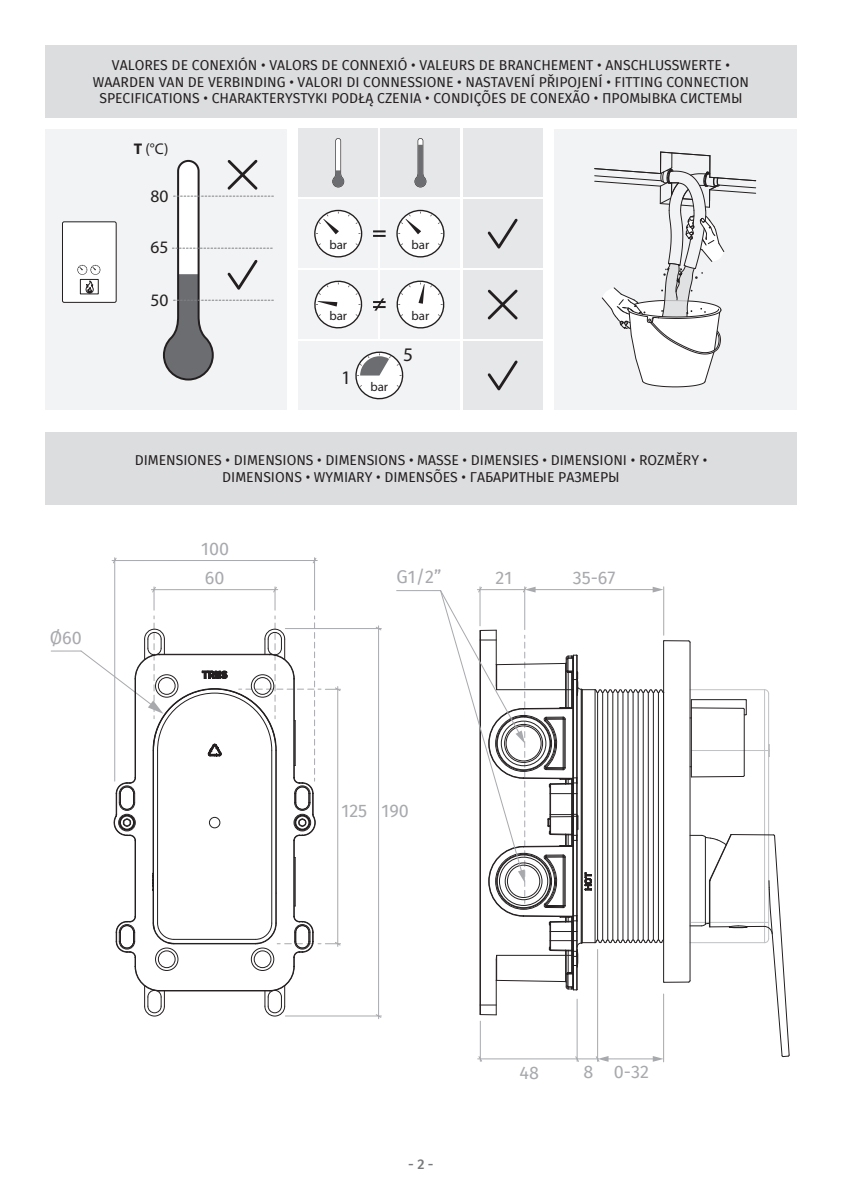
<style>
.page{position:relative;width:842px;height:1191px;background:#fff}
.page>*{position:absolute;margin:0;border:0;box-sizing:border-box;transform-origin:0 0}
.t1{font:19.2px "Myriad Pro";color:#231f20}
.t2{font:18px "Fira Sans";color:#a8a9ad}
.t3{font:17.6px "Myriad Pro";color:#231f20}
.t4{font:15.6px "Myriad Pro";color:#231f20}
.t5{font:14px/16.8px "Fira Sans";color:#231f20;text-align:center}
.t6{font:500 14px "Fira Sans";color:#76787b}
.t7{font:12.8px "Myriad Pro";color:#231f20}
.s1{font-weight:700}
</style>
<div class="page">
<div style="left:45px;top:129px;width:242px;height:280px;background:#f2f3f4"></div>
<div style="left:62px;top:222px;width:54px;height:80px;background:#fff;border-radius:2px"></div>
<div style="left:62px;top:221px;width:54px;height:82px;border:1px solid #231f20;border-radius:2px"></div>
<div style="left:299px;top:200px;width:79px;height:68px;background:#f2f3f4"></div>
<svg style="left:314px;top:210px;width:48px;height:47px"></svg>
<div style="left:299px;top:270px;width:79px;height:68px;background:#f2f3f4"></div>
<svg style="left:314px;top:280px;width:49px;height:49px"></svg>
<div style="left:381px;top:270px;width:79px;height:68px;background:#f2f3f4"></div>
<svg style="left:396px;top:280px;width:49px;height:49px"></svg>
<svg style="left:373px;top:298px;width:13px;height:13px"></svg>
<div style="left:298px;top:341px;width:162px;height:68px;background:#f2f3f4"></div>
<svg style="left:355px;top:351px;width:49px;height:49px"></svg>
<svg style="left:77px;top:265px;width:23px;height:29px"></svg>
<div style="left:381px;top:200px;width:79px;height:68px;background:#f2f3f4"></div>
<svg style="left:396px;top:210px;width:48px;height:47px"></svg>
<div style="left:299px;top:129px;width:79px;height:68px;background:#e6e7e9"></div>
<svg style="left:332px;top:138px;width:12px;height:49px"></svg>
<div style="left:381px;top:129px;width:79px;height:68px;background:#e6e7e9"></div>
<svg style="left:414px;top:138px;width:12px;height:49px"></svg>
<div style="left:463px;top:129px;width:79px;height:68px;background:#e6e7e9"></div>
<div style="left:463px;top:200px;width:79px;height:68px;background:#e6e7e9"></div>
<svg style="left:488px;top:218px;width:30px;height:30px"></svg>
<div style="left:463px;top:341px;width:79px;height:68px;background:#e6e7e9"></div>
<svg style="left:488px;top:360px;width:30px;height:30px"></svg>
<svg style="left:162px;top:159px;width:112px;height:222px"></svg>
<div style="left:463px;top:270px;width:79px;height:68px;background:#e6e7e9"></div>
<svg style="left:488px;top:289px;width:30px;height:30px"></svg>
<svg style="left:373px;top:230px;width:13px;height:7px"></svg>
<div style="left:45px;top:45px;width:751px;height:72px;background:#dcdddf"></div>
<div style="left:554px;top:129px;width:243px;height:280px;background:#f2f3f4"></div>
<svg style="left:594px;top:151px;width:162px;height:237px"></svg>
<div style="left:45px;top:432px;width:752px;height:72px;background:#dcdddf"></div>
<hr style="left:51px;top:650px;width:30px;height:1px;background:#a8a9ad">
<hr style="left:112px;top:560px;width:205px;height:1px;background:#a8a9ad">
<hr style="left:114px;top:558px;width:1px;height:223px;background:#a8a9ad">
<hr style="left:314px;top:558px;width:1px;height:52px;background:#a8a9ad">
<hr style="left:285px;top:1015px;width:96px;height:1px;background:#a8a9ad">
<hr style="left:378px;top:626px;width:1px;height:392px;background:#a8a9ad">
<hr style="left:285px;top:628px;width:96px;height:1px;background:#a8a9ad">
<svg style="left:375px;top:1014px;width:7px;height:4px"></svg>
<hr style="left:337px;top:686px;width:1px;height:260px;background:#a8a9ad">
<hr style="left:160px;top:990px;width:110px;height:1px;background:#231f20">
<hr style="left:174px;top:943px;width:81px;height:1px;background:#231f20">
<hr style="left:174px;top:939px;width:81px;height:1px;background:#231f20">
<hr style="left:135px;top:840px;width:1px;height:76px;background:#231f20">
<hr style="left:153px;top:750px;width:1px;height:173px;background:#231f20">
<hr style="left:157px;top:750px;width:1px;height:173px;background:#231f20">
<hr style="left:271px;top:750px;width:1px;height:173px;background:#231f20">
<hr style="left:275px;top:750px;width:1px;height:173px;background:#231f20">
<hr style="left:276px;top:893px;width:1px;height:30px;background:#231f20">
<hr style="left:276px;top:750px;width:1px;height:143px;background:#231f20">
<hr style="left:293px;top:840px;width:1px;height:76px;background:#231f20">
<hr style="left:294px;top:840px;width:1px;height:76px;background:#231f20">
<div style="left:155px;top:947px;width:23px;height:24px;border:1px solid #231f20;border-radius:50%"></div>
<div style="left:251px;top:947px;width:23px;height:24px;border:1px solid #231f20;border-radius:50%"></div>
<svg style="left:152px;top:872px;width:1px;height:19px"></svg>
<hr style="left:295px;top:857px;width:1px;height:49px;background:#231f20">
<div style="left:158px;top:950px;width:18px;height:18px;border:1px solid #231f20;border-radius:50%"></div>
<div style="left:254px;top:950px;width:17px;height:18px;border:1px solid #231f20;border-radius:50%"></div>
<svg style="left:115px;top:915px;width:60px;height:102px"></svg>
<svg style="left:255px;top:915px;width:86px;height:101px"></svg>
<svg style="left:80px;top:586px;width:261px;height:255px"></svg>
<hr style="left:397px;top:590px;width:44px;height:1px;background:#a8a9ad">
<svg style="left:440px;top:586px;width:350px;height:476px"></svg>
<p class="t5" style="left:93px;top:56px;width:657px">VALORES DE CONEXIÓN • VALORS DE CONNEXIÓ • VALEURS DE BRANCHEMENT • ANSCHLUSSWERTE •<br>WAARDEN VAN DE VERBINDING • VALORI DI CONNESSIONE • NASTAVENÍ PŘIPOJENÍ • FITTING CONNECTION<br>SPECIFICATIONS • CHARAKTERYSTYKI PODŁĄ CZENIA • CONDIÇÕES DE CONEXÃO • ПРОМЫВКА СИСТЕМЫ</p>
<p class="t4" style="left:134px;top:139px;width:36px"><span class="s1">T</span> (°C)</p>
<p class="t3" style="left:151px;top:185px;width:19px">80</p>
<p class="t3" style="left:151px;top:236px;width:19px">65</p>
<p class="t3" style="left:151px;top:289px;width:19px">50</p>
<p class="t7" style="left:329px;top:237px;width:19px">bar</p>
<p class="t7" style="left:412px;top:237px;width:19px">bar</p>
<p class="t7" style="left:329px;top:308px;width:19px">bar</p>
<p class="t7" style="left:412px;top:308px;width:19px">bar</p>
<h1 class="t1" style="left:341px;top:365px;width:11px">1</h1>
<p class="t7" style="left:370px;top:379px;width:19px">bar</p>
<h1 class="t1" style="left:403px;top:342px;width:11px">5</h1>
<p class="t2" style="left:50px;top:624px;width:34px">Ø60</p>
<p class="t5" style="left:135px;top:451px;width:574px">DIMENSIONES • DIMENSIONS • DIMENSIONS • MASSE • DIMENSIES • DIMENSIONI • ROZMĚRY •<br>DIMENSIONS • WYMIARY • DIMENSÕES • ГАБАРИТНЫЕ РАЗМЕРЫ</p>
<p class="t2" style="left:201px;top:535px;width:29px">100</p>
<p class="t2" style="left:205px;top:564px;width:21px">60</p>
<p class="t2" style="left:397px;top:563px;width:46px">G1/2”</p>
<p class="t2" style="left:495px;top:564px;width:18px">21</p>
<p class="t2" style="left:573px;top:564px;width:44px">35-67</p>
<p class="t2" style="left:342px;top:797px;width:69px">125 190</p>
<p class="t6" style="left:408px;top:1152px;width:27px">- 2 -</p>
<p class="t2" style="left:519px;top:1058px;width:21px">48</p>
<p class="t2" style="left:583px;top:1058px;width:67px">8 0-32</p>
</div>
